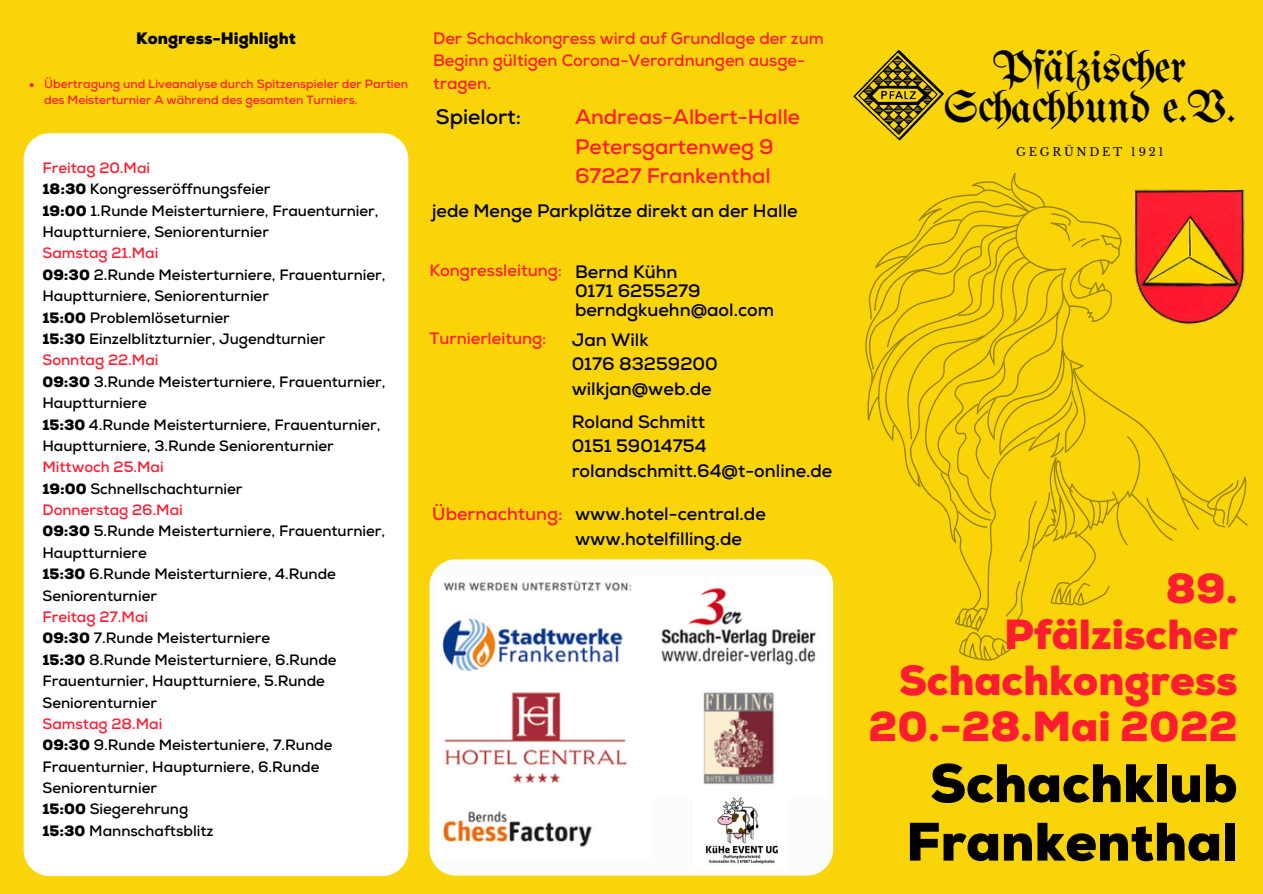
<style>
.page{position:relative;width:1263px;height:894px;background:#fff}
.page>*{position:absolute;margin:0;border:0;box-sizing:border-box;transform-origin:0 0}
.t1{font:900 54px "Nexa";color:#000}
.t2{font:45.3px "Unifraktur Maguntia";letter-spacing:-.01em;color:#000}
.t3{font:900 42px "Nexa";color:#fc1d31}
.t4{font:700 21px "Nexa";color:#fc1d31}
.t5{font:700 21px "Nexa";color:#000}
.t6{font:700 18px "Nexa";color:#000}
.t7{font:700 18px "Nexa";color:#fc1d31}
.t8{font:700 16.5px/22.5px "Nexa";color:#fc1d31}
.t9{font:900 16.5px "Nexa";color:#000}
.t10{font:700 15px/21.3px "Nexa";color:#000}
.t11{font:700 15px "Nexa";color:#fc1d31}
.t12{font:700 12px/16px "Nexa";color:#fc1d31}
.t13{font:11.4px "Libre Baskerville";letter-spacing:.24em;color:#000}
.s1{font-weight:900}
</style>
<div class="page">
<div style="left:0;top:0;width:1263px;height:893px;background:#f8d408"></div>
<svg style="left:865px;top:173px;width:383px;height:487px"></svg>
<img style="left:1133px;top:188px;width:114px;height:137px">
<img style="left:853px;top:49px;width:99px;height:130px">
<div style="left:429px;top:559px;width:404px;height:316px;background:#fcfcfb;border-radius:26px"></div>
<img style="left:442px;top:580px;width:374px;height:267px">
<div style="left:24px;top:133px;width:384px;height:742px;background:#fff;border-radius:26px"></div>
<div style="left:652px;top:797px;width:175px;height:65px;background:#fcfcfb"></div>
<img style="left:695px;top:791px;width:92px;height:73px">
<svg style="left:30px;top:83px;width:4px;height:4px"></svg>
<p class="t9" style="left:136px;top:29px;width:161px">Kongress-Highlight</p>
<p class="t12" style="left:44px;top:76px;width:366px">Übertragung und Liveanalyse durch Spitzenspieler der Partien des Meisterturnier A während des gesamten Turniers.</p>
<p class="t11" style="left:42px;top:159px;width:109px">Freitag 20.Mai</p>
<p class="t10" style="left:42px;top:179px;width:229px"><span class="s1">18:30</span> Kongresseröffnungsfeier</p>
<p class="t10" style="left:42px;top:200px;width:338px"><span class="s1">19:00</span> 1.Runde Meisterturniere, Frauenturnier,<br>Hauptturniere, Seniorenturnier</p>
<p class="t11" style="left:42px;top:244px;width:117px">Samstag 21.Mai</p>
<p class="t10" style="left:42px;top:264px;width:344px"><span class="s1">09:30</span> 2.Runde Meisterturniere, Frauenturnier,<br>Hauptturniere, Seniorenturnier</p>
<p class="t10" style="left:42px;top:307px;width:189px"><span class="s1">15:00</span> Problemlöseturnier</p>
<p class="t10" style="left:42px;top:328px;width:284px"><span class="s1">15:30</span> Einzelblitzturnier, Jugendturnier</p>
<p class="t11" style="left:42px;top:351px;width:118px">Sonntag 22.Mai</p>
<p class="t10" style="left:42px;top:371px;width:344px"><span class="s1">09:30</span> 3.Runde Meisterturniere, Frauenturnier,<br>Hauptturniere</p>
<p class="t10" style="left:42px;top:414px;width:340px"><span class="s1">15:30</span> 4.Runde Meisterturniere, Frauenturnier,</p>
<p class="t10" style="left:42px;top:435px;width:293px">Hauptturniere, 3.Runde Seniorenturnier</p>
<p class="t11" style="left:42px;top:458px;width:123px">Mittwoch 25.Mai</p>
<p class="t10" style="left:42px;top:478px;width:201px"><span class="s1">19:00</span> Schnellschachturnier</p>
<p class="t11" style="left:42px;top:501px;width:142px">Donnerstag 26.Mai</p>
<p class="t10" style="left:42px;top:521px;width:344px"><span class="s1">09:30</span> 5.Runde Meisterturniere, Frauenturnier,<br>Hauptturniere</p>
<p class="t10" style="left:42px;top:563px;width:295px"><span class="s1">15:30</span> 6.Runde Meisterturniere, 4.Runde<br>Seniorenturnier</p>
<p class="t11" style="left:42px;top:607px;width:107px">Freitag 27.Mai</p>
<p class="t10" style="left:42px;top:628px;width:229px"><span class="s1">09:30</span> 7.Runde Meisterturniere</p>
<p class="t10" style="left:42px;top:649px;width:296px"><span class="s1">15:30</span> 8.Runde Meisterturniere, 6.Runde</p>
<p class="t10" style="left:42px;top:670px;width:284px">Frauenturnier, Hauptturniere, 5.Runde<br>Seniorenturnier</p>
<p class="t11" style="left:42px;top:714px;width:121px">Samstag 28.Mai</p>
<p class="t10" style="left:42px;top:734px;width:291px"><span class="s1">09:30</span> 9.Runde Meistertuniere, 7.Runde</p>
<p class="t10" style="left:42px;top:756px;width:279px">Frauenturnier, Haupturniere, 6.Runde<br>Seniorenturnier</p>
<p class="t10" style="left:42px;top:798px;width:147px"><span class="s1">15:00</span> Siegerehrung</p>
<p class="t10" style="left:42px;top:820px;width:173px"><span class="s1">15:30</span> Mannschaftsblitz</p>
<p class="t8" style="left:433px;top:27px;width:392px">Der Schachkongress wird auf Grundlage der zum<br>Beginn gültigen Corona-Verordnungen ausge&shy;tragen.</p>
<p class="t5" style="left:436px;top:104px;width:87px">Spielort:</p>
<p class="t4" style="left:575px;top:104px;width:227px">Andreas-Albert-Halle</p>
<p class="t4" style="left:575px;top:134px;width:200px">Petersgartenweg 9</p>
<p class="t4" style="left:575px;top:163px;width:197px">67227 Frankenthal</p>
<p class="t6" style="left:432px;top:200px;width:367px">jede Menge Parkplätze direkt an der Halle</p>
<p class="t8" style="left:429px;top:260px;width:134px">Kongressleitung:</p>
<p class="t8" style="left:429px;top:327px;width:119px">Turnierleitung:</p>
<p class="t7" style="left:432px;top:502px;width:132px">Übernachtung:</p>
<p class="t6" style="left:575px;top:261px;width:104px">Bernd Kühn</p>
<p class="t6" style="left:575px;top:280px;width:127px">0171 6255279</p>
<p class="t6" style="left:575px;top:299px;width:201px">berndgkuehn@aol.com</p>
<p class="t6" style="left:572px;top:328px;width:79px">Jan Wilk</p>
<p class="t6" style="left:572px;top:353px;width:148px">0176 83259200</p>
<p class="t6" style="left:572px;top:378px;width:142px">wilkjan@web.de</p>
<p class="t6" style="left:572px;top:410px;width:135px">Roland Schmitt</p>
<p class="t6" style="left:572px;top:435px;width:136px">0151 59014754</p>
<p class="t6" style="left:572px;top:460px;width:262px">rolandschmitt.64@t-online.de</p>
<p class="t6" style="left:575px;top:502px;width:192px">www.hotel-central.de</p>
<p class="t6" style="left:575px;top:527px;width:168px">www.hotelfilling.de</p>
<p class="t2" style="left:993px;top:47px;width:195px">Pfälzischer</p>
<p class="t2" style="left:944px;top:86px;width:294px">Schachbund e.V.</p>
<p class="t13" style="left:1016px;top:144px;width:149px">GEGRÜNDET 1921</p>
<p class="t3" style="left:1166px;top:563px;width:73px">89.</p>
<p class="t3" style="left:1004px;top:609px;width:235px">Pfälzischer</p>
<p class="t3" style="left:899px;top:655px;width:340px">Schachkongress</p>
<p class="t3" style="left:869px;top:701px;width:370px">20.-28.Mai 2022</p>
<p class="t1" style="left:930px;top:751px;width:309px">Schachklub</p>
<p class="t1" style="left:906px;top:809px;width:333px">Frankenthal</p>
</div>
